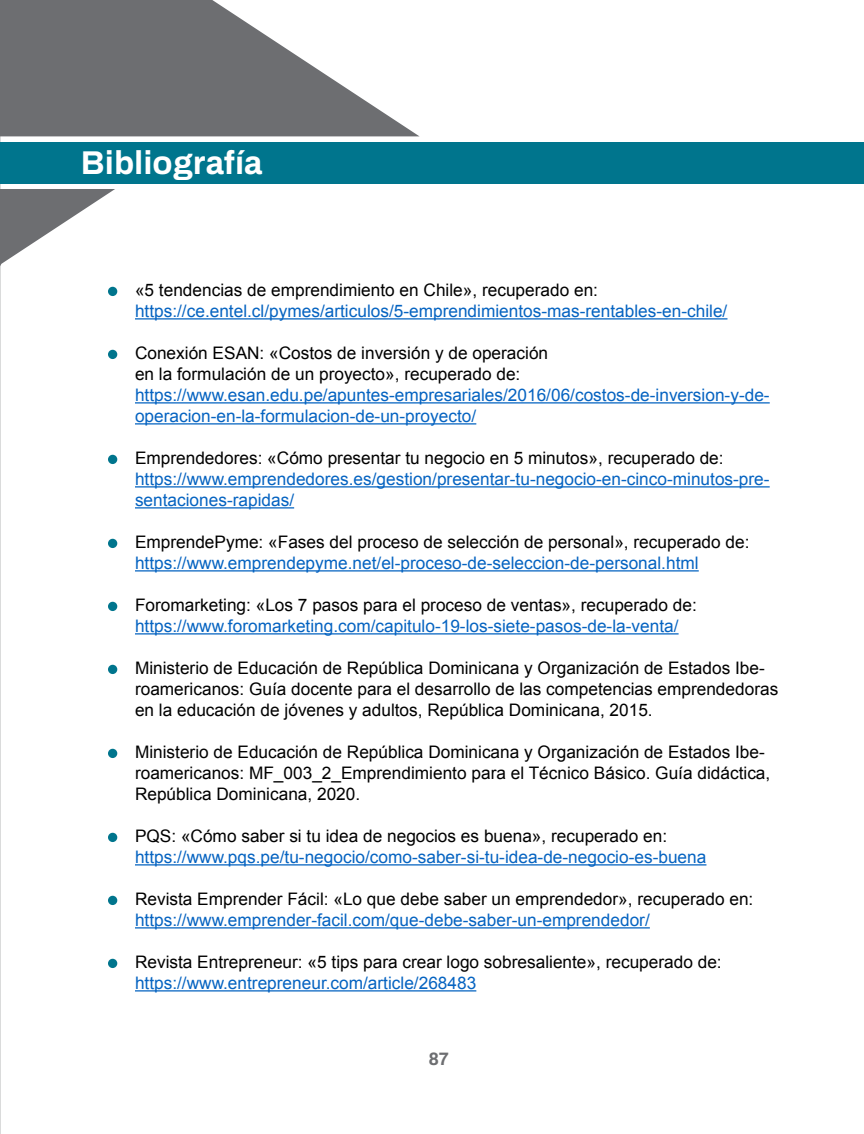
<style>
.page{position:relative;width:864px;height:1134px;background:#fff}
.page>*{position:absolute;margin:0;border:0;box-sizing:border-box;transform-origin:0 0}
.t1{font:700 33px "Archivo";color:#fff}
.t2{font:700 18px "Archivo";color:#6d6e71}
.t3{font:17.25px/21px "Arial";color:#000}
.t4{font:17.25px/21px "Arial";color:#0563c1}
</style>
<div class="page">
<hr style="left:135px;top:318px;width:592px;height:2px;background:#0563c1">
<hr style="left:135px;top:402px;width:635px;height:2px;background:#0563c1">
<hr style="left:135px;top:423px;width:341px;height:2px;background:#0563c1">
<hr style="left:135px;top:486px;width:635px;height:2px;background:#0563c1">
<hr style="left:135px;top:507px;width:159px;height:2px;background:#0563c1">
<hr style="left:135px;top:570px;width:564px;height:2px;background:#0563c1">
<hr style="left:135px;top:633px;width:544px;height:2px;background:#0563c1">
<hr style="left:135px;top:864px;width:571px;height:2px;background:#0563c1">
<hr style="left:135px;top:927px;width:515px;height:2px;background:#0563c1">
<hr style="left:135px;top:990px;width:341px;height:2px;background:#0563c1">
<div style="left:108px;top:287px;width:9px;height:9px;background:#00758d;border-radius:50%"></div>
<div style="left:108px;top:350px;width:9px;height:9px;background:#00758d;border-radius:50%"></div>
<div style="left:108px;top:455px;width:9px;height:9px;background:#00758d;border-radius:50%"></div>
<div style="left:108px;top:539px;width:9px;height:9px;background:#00758d;border-radius:50%"></div>
<div style="left:108px;top:602px;width:9px;height:9px;background:#00758d;border-radius:50%"></div>
<div style="left:108px;top:665px;width:9px;height:9px;background:#00758d;border-radius:50%"></div>
<div style="left:108px;top:749px;width:9px;height:9px;background:#00758d;border-radius:50%"></div>
<div style="left:108px;top:833px;width:9px;height:9px;background:#00758d;border-radius:50%"></div>
<div style="left:108px;top:896px;width:9px;height:9px;background:#00758d;border-radius:50%"></div>
<div style="left:108px;top:959px;width:9px;height:9px;background:#00758d;border-radius:50%"></div>
<div style="left:0;top:142px;width:864px;height:42px;background:#00758d"></div>
<svg style="left:0;top:0;width:419px;height:136px;fill:#6d6e71"></svg>
<svg style="left:0;top:189px;width:115px;height:77px"></svg>
<h1 class="t1" style="left:81px;top:138px;width:183px">Bibliografía</h1>
<p class="t3" style="left:135px;top:280px;width:465px">«5 tendencias de emprendimiento en Chile», recuperado en:</p>
<p class="t4" style="left:135px;top:301px;width:594px">https://ce.entel.cl/pymes/articulos/5-emprendimientos-mas-rentables-en-chile/</p>
<p class="t3" style="left:135px;top:343px;width:415px">Conexión ESAN: «Costos de inversión y de operación en la formulación de un proyecto», recuperado de:</p>
<p class="t4" style="left:135px;top:385px;width:636px">https://www.esan.edu.pe/apuntes-empresariales/2016/06/costos-de-inversion-y-de&shy;operacion-en-la-formulacion-de-un-proyecto/</p>
<p class="t3" style="left:135px;top:448px;width:590px">Emprendedores: «Cómo presentar tu negocio en 5 minutos», recuperado de:</p>
<p class="t4" style="left:135px;top:469px;width:636px">https://www.emprendedores.es/gestion/presentar-tu-negocio-en-cinco-minutos-pre&shy;sentaciones-rapidas/</p>
<p class="t3" style="left:135px;top:532px;width:616px">EmprendePyme: «Fases del proceso de selección de personal», recuperado de:</p>
<p class="t4" style="left:135px;top:553px;width:565px">https://www.emprendepyme.net/el-proceso-de-seleccion-de-personal.html</p>
<p class="t3" style="left:135px;top:595px;width:563px">Foromarketing: «Los 7 pasos para el proceso de ventas», recuperado de:</p>
<p class="t4" style="left:135px;top:616px;width:545px">https://www.foromarketing.com/capitulo-19-los-siete-pasos-de-la-venta/</p>
<p class="t3" style="left:135px;top:658px;width:645px">Ministerio de Educación de República Dominicana y Organización de Estados Ibe&shy;roamericanos: Guía docente para el desarrollo de las competencias emprendedoras en la educación de jóvenes y adultos, República Dominicana, 2015.</p>
<p class="t3" style="left:135px;top:742px;width:637px">Ministerio de Educación de República Dominicana y Organización de Estados Ibe&shy;roamericanos: MF_003_2_Emprendimiento para el Técnico Básico. Guía didáctica,<br>República Dominicana, 2020.</p>
<p class="t3" style="left:135px;top:826px;width:534px">PQS: «Cómo saber si tu idea de negocios es buena», recuperado en:</p>
<p class="t4" style="left:135px;top:847px;width:573px">https://www.pqs.pe/tu-negocio/como-saber-si-tu-idea-de-negocio-es-buena</p>
<p class="t3" style="left:135px;top:889px;width:620px">Revista Emprender Fácil: «Lo que debe saber un emprendedor», recuperado en:</p>
<p class="t4" style="left:135px;top:910px;width:516px">https://www.emprender-facil.com/que-debe-saber-un-emprendedor/</p>
<p class="t3" style="left:135px;top:952px;width:588px">Revista Entrepreneur: «5 tips para crear logo sobresaliente», recuperado de:</p>
<p class="t4" style="left:135px;top:973px;width:343px">https://www.entrepreneur.com/article/268483</p>
<p class="t2" style="left:429px;top:1046px;width:22px">87</p>
</div>
